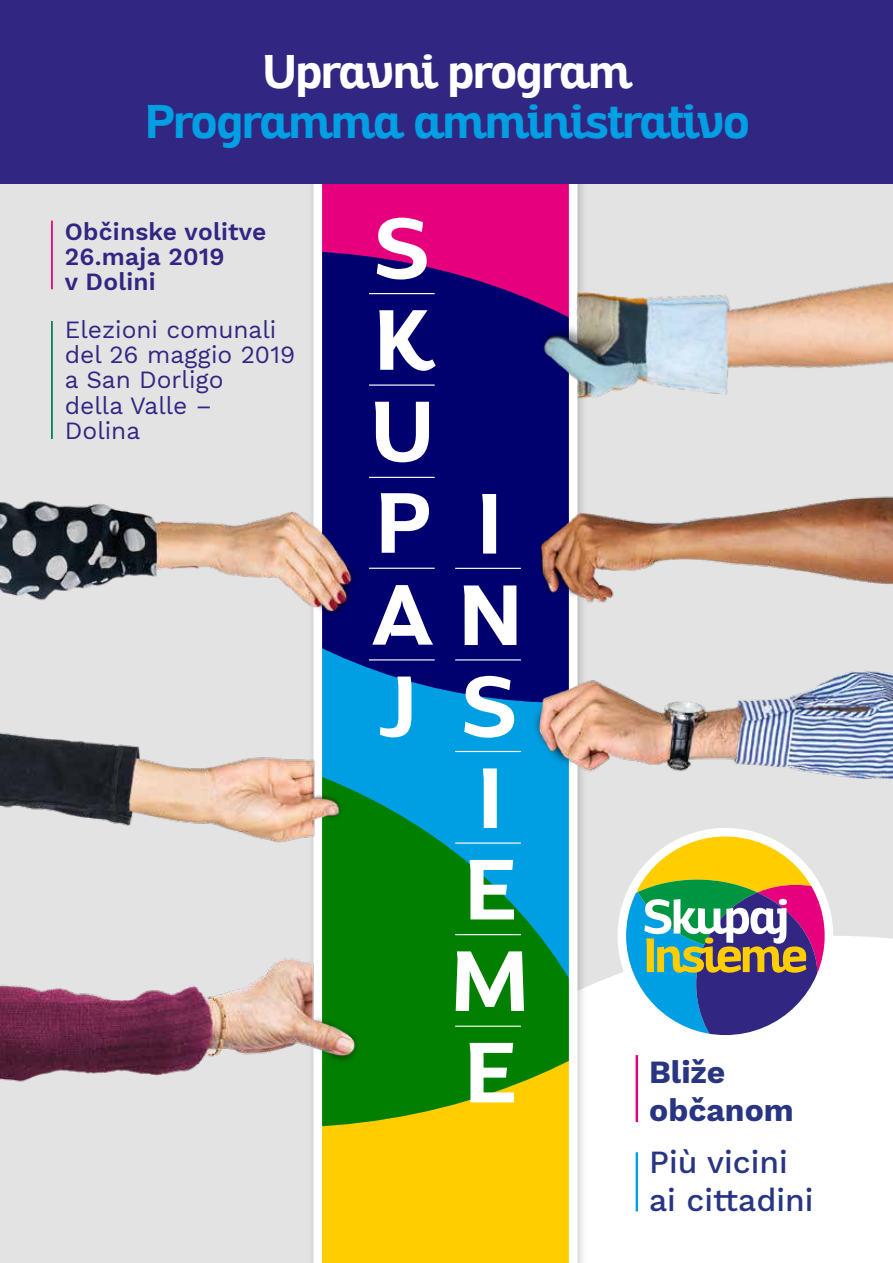
<style>
.page{position:relative;width:893px;height:1263px;background:#e3e3e3}
.page>*{position:absolute;margin:0;border:0;box-sizing:border-box;transform-origin:0 0}
.t1{font:700 45.9px "Altair";letter-spacing:-.01em;color:#009fe3}
.t2{font:700 45.9px "Altair";letter-spacing:-.01em;color:#fff}
.t3{font:500 31.8px/38.2px "Work Sans";color:#283583}
.t4{font:700 31.8px/38.2px "Work Sans";color:#283583}
.t5{font:24.45px/25.3px "Work Sans";color:#312783}
.t6{font:600 24.45px/25.3px "Work Sans";letter-spacing:.01em;color:#312783}
</style>
<div class="page">
<div style="left:588px;top:936px;width:305px;height:327px;background:#fff"></div>
<hr style="left:51px;top:221px;width:2px;height:68px;background:#e6007d">
<hr style="left:51px;top:321px;width:2px;height:118px;background:#007d5d">
<div style="left:307px;top:133px;width:281px;height:1130px;background:#000;opacity:.21"></div>
<svg style="left:313px;top:184px;width:264px;height:1079px;background:#62705c"></svg>
<svg style="left:397px;top:676px;width:14px;height:61px"></svg>
<svg style="left:377px;top:218px;width:50px;height:61px;background:#d889c1"></svg>
<svg style="left:379px;top:310px;width:57px;height:61px;background:#8282b8"></svg>
<svg style="left:375px;top:402px;width:54px;height:60px;background:#8484b9"></svg>
<svg style="left:411px;top:493px;width:18px;height:60px"></svg>
<svg style="left:411px;top:585px;width:22px;height:60px"></svg>
<hr style="left:369px;top:659px;width:66px;height:1px;background:#fff">
<hr style="left:369px;top:568px;width:66px;height:1px;background:#fff">
<hr style="left:369px;top:477px;width:66px;height:1px;background:#fff">
<hr style="left:369px;top:384px;width:66px;height:2px;background:#fff">
<hr style="left:369px;top:293px;width:66px;height:1px;background:#fff">
<svg style="left:464px;top:676px;width:39px;height:62px;background:#8cbae0"></svg>
<svg style="left:482px;top:494px;width:10px;height:59px"></svg>
<svg style="left:470px;top:860px;width:44px;height:59px;background:#9bd3cc"></svg>
<svg style="left:470px;top:1043px;width:44px;height:59px;background:#a3cf9b"></svg>
<svg style="left:464px;top:585px;width:39px;height:60px;background:#a1a1ca"></svg>
<svg style="left:483px;top:768px;width:14px;height:60px"></svg>
<svg style="left:456px;top:951px;width:68px;height:60px;background:#9c9"></svg>
<hr style="left:455px;top:659px;width:66px;height:1px;background:#fff">
<hr style="left:455px;top:568px;width:66px;height:1px;background:#fff">
<hr style="left:455px;top:751px;width:66px;height:1px;background:#fff">
<hr style="left:455px;top:842px;width:66px;height:2px;background:#fff">
<hr style="left:455px;top:934px;width:66px;height:1px;background:#fff">
<hr style="left:455px;top:1026px;width:66px;height:1px;background:#fff">
<img style="left:0;top:674px;width:397px;height:208px">
<img style="left:482px;top:184px;width:411px;height:264px">
<img style="left:0;top:472px;width:411px;height:175px">
<img style="left:492px;top:465px;width:401px;height:166px">
<img style="left:0;top:885px;width:430px;height:268px">
<img style="left:503px;top:610px;width:390px;height:208px">
<div style="left:617px;top:828px;width:216px;height:215px;background:#fff;border-radius:50%"></div>
<svg style="left:626px;top:836px;width:199px;height:199px"></svg>
<div style="left:0;top:0;width:893px;height:184px;background:#312783"></div>
<hr style="left:636px;top:1055px;width:2px;height:67px;background:#e6007d">
<hr style="left:636px;top:1152px;width:2px;height:59px;background:#009fe3">
<h1 class="t2" style="left:263px;top:42px;width:370px">Upravni program</h1>
<h1 class="t1" style="left:144px;top:92px;width:607px">Programma amministrativo</h1>
<p class="t6" style="left:65px;top:220px;width:203px">Občinske volitve<br>26.maja 2019<br>v Dolini</p>
<p class="t5" style="left:65px;top:318px;width:232px">Elezioni comunali del 26 maggio 2019 a San Dorligo<br>della Valle –<br>Dolina</p>
<h2 class="t4" style="left:649px;top:1055px;width:146px">Bliže občanom</h2>
<h2 class="t3" style="left:649px;top:1145px;width:166px">Più vicini ai cittadini</h2>
</div>
